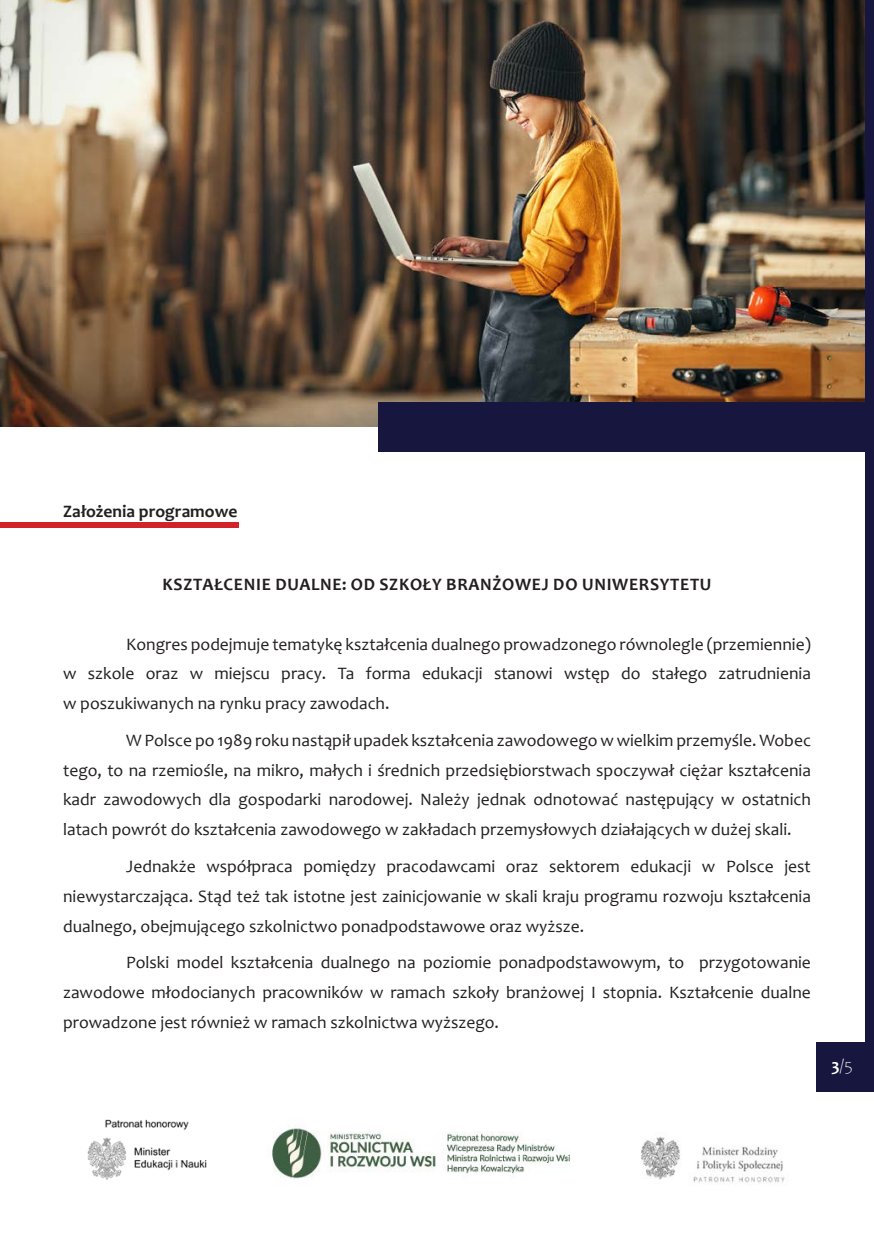
<style>
.page{position:relative;width:874px;height:1241px;background:#fff}
.page>*{position:absolute;margin:0;border:0;box-sizing:border-box;transform-origin:0 0}
.t1{font:17.5px/29.8px "Candara";color:#231f20;text-align:justify}
.t2{font:700 17.5px "Candara";letter-spacing:.04em;color:#231f20}
.t3{font:700 17.5px "Candara";color:#231f20}
.t4{font:300 17.5px "Candara";color:#fff}
.s1{font-weight:700}
</style>
<div class="page">
<img style="left:0;top:0;width:864px;height:427px">
<div style="left:378px;top:402px;width:486px;height:49px;background:#16163f"></div>
<div style="left:864px;top:0;width:9px;height:1091px;background:#16163f"></div>
<div style="left:0;top:522px;width:238px;height:5px;background:#d1232a"></div>
<div style="left:815px;top:1041px;width:50px;height:50px;background:#16163f"></div>
<img style="left:87px;top:1119px;width:120px;height:61px">
<img style="left:641px;top:1137px;width:144px;height:47px">
<img style="left:272px;top:1126px;width:298px;height:53px">
<p class="t3" style="left:63px;top:500px;width:176px">Założenia programowe</p>
<p class="t2" style="left:162px;top:573px;width:550px">KSZTAŁCENIE DUALNE: OD SZKOŁY BRANŻOWEJ DO UNIWERSYTETU</p>
<p class="t1" style="left:63px;top:628px;width:749px;text-indent:63px">Kongres podejmuje tematykę kształcenia dualnego prowadzonego równolegle (przemiennie) w szkole oraz w miejscu pracy. Ta forma edukacji stanowi wstęp do stałego zatrudnienia w poszukiwanych na rynku pracy zawodach.</p>
<p class="t1" style="left:63px;top:725px;width:749px;text-indent:63px">W Polsce po 1989 roku nastąpił upadek kształcenia zawodowego w wielkim przemyśle. Wobec tego, to na rzemiośle, na mikro, małych i średnich przedsiębiorstwach spoczywał ciężar kształcenia kadr zawodowych dla gospodarki narodowej. Należy jednak odnotować następujący w ostatnich latach powrót do kształcenia zawodowego w zakładach przemysłowych działających w dużej skali.</p>
<p class="t1" style="left:63px;top:851px;width:749px;text-indent:63px">Jednakże współpraca pomiędzy pracodawcami oraz sektorem edukacji w Polsce jest niewystarczająca. Stąd też tak istotne jest zainicjowanie w skali kraju programu rozwoju kształcenia dualnego, obejmującego szkolnictwo ponadpodstawowe oraz wyższe.</p>
<p class="t1" style="left:63px;top:947px;width:749px;text-indent:63px">Polski model kształcenia dualnego na poziomie ponadpodstawowym, to przygotowanie zawodowe młodocianych pracowników w ramach szkoły branżowej I stopnia. Kształcenie dualne prowadzone jest również w ramach szkolnictwa wyższego.</p>
<p class="t4" style="left:830px;top:1055px;width:23px"><span class="s1">3</span>/5</p>
</div>
